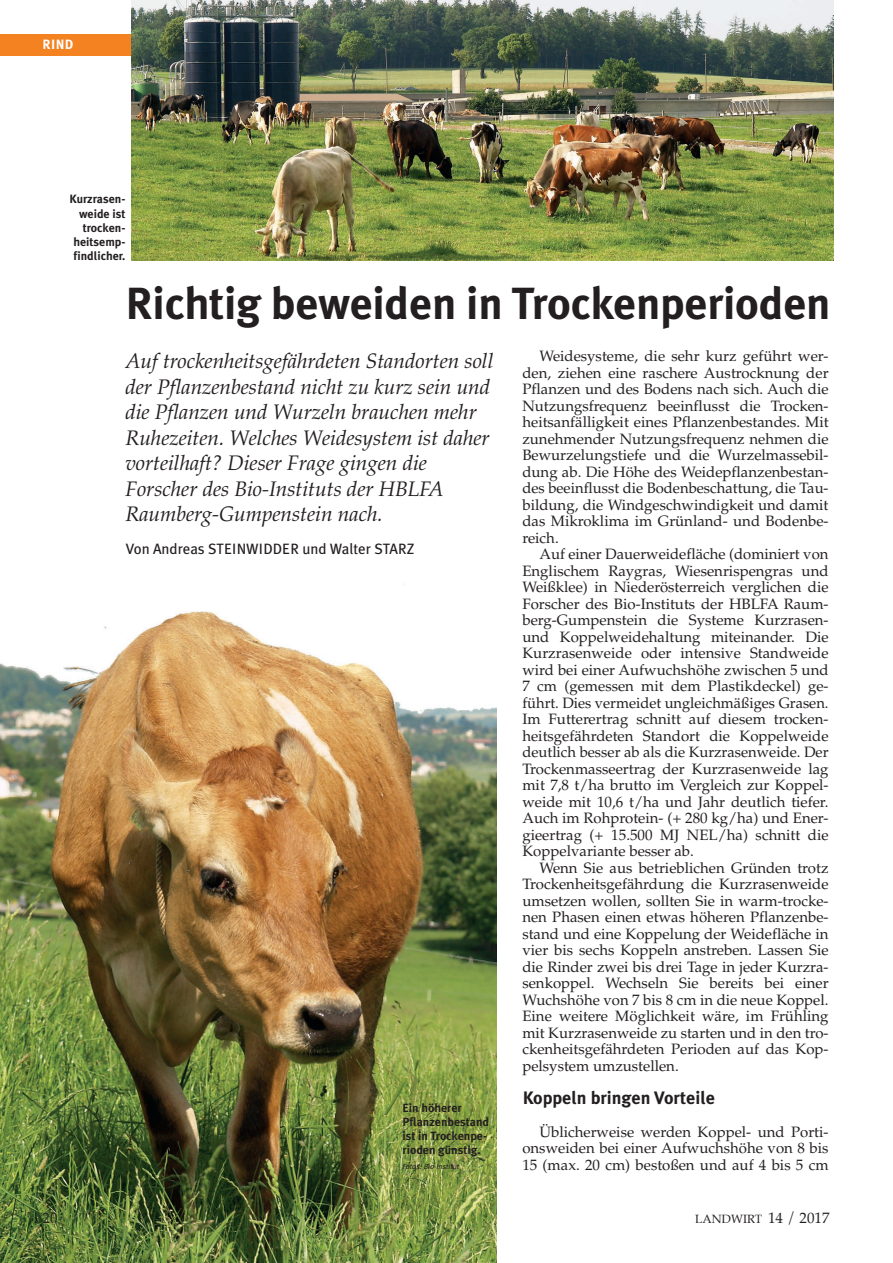
<style>
.page{position:relative;width:893px;height:1263px;background:#fff}
.page>*{position:absolute;margin:0;border:0;box-sizing:border-box;transform-origin:0 0}
.t1{font:700 45px "Meta Plus";letter-spacing:-.005em;color:#231f20}
.t2{font:italic 21px/25.5px "Palatino LT Std";letter-spacing:-.005em;color:#231f20}
.t3{font:700 18px "Meta Plus";color:#231f20}
.t4{font:15px/16.5px "Palatino LT Std";color:#231f20;text-align:justify}
.t5{font:15px "Meta Plus";color:#231f20}
.t6{font:15px "Palatino";color:#231f20}
.t7{font:700 13.5px "Meta Plus";color:#fff}
.t8{font:700 12px/14.2px "Meta Plus";color:#231f20}
.t9{font:12px "Palatino";color:#231f20}
.t10{font:italic 7.5px "Meta Plus";color:#231f20}
.s1{font-size:15px}
</style>
<div class="page">
<div style="left:0;top:34px;width:191px;height:21px;background:#f58220"></div>
<img style="left:0;top:611px;width:496px;height:652px">
<img style="left:132px;top:0;width:701px;height:261px">
<p class="t7" style="left:43px;top:37px;width:33px">RIND</p>
<p class="t8" style="left:69px;top:192px;width:57px;text-align:right">Kurzrasen&shy;weide ist trocken&shy;heitsemp&shy;findlicher.</p>
<h1 class="t1" style="left:125px;top:277px;width:707px">Richtig beweiden in Trockenperioden</h1>
<p class="t2" style="left:125px;top:349px;width:370px">Auf trockenheitsgefährdeten Standorten soll der Pflanzenbestand nicht zu kurz sein und die Pflanzen und Wurzeln brauchen mehr Ruhezeiten. Welches Weidesystem ist daher vorteilhaft? Dieser Frage gingen die Forscher des Bio-Instituts der HBLFA Raumberg-Gumpenstein nach.</p>
<p class="t5" style="left:126px;top:540px;width:290px">Von Andreas STEINWIDDER und Walter STARZ</p>
<p class="t4" style="left:522px;top:348px;width:308px;text-indent:17px">Weidesysteme, die sehr kurz geführt wer&shy;den, ziehen eine raschere Austrocknung der Pflanzen und des Bodens nach sich. Auch die Nutzungsfrequenz beeinflusst die Trocken&shy;heitsanfälligkeit eines Pflanzenbestandes. Mit zunehmender Nutzungsfrequenz nehmen die Bewurzelungstiefe und die Wurzelmassebil&shy;dung ab. Die Höhe des Weidepflanzenbestan&shy;des beeinflusst die Bodenbeschattung, die Tau&shy;bildung, die Windgeschwindigkeit und damit das Mikroklima im Grünland- und Bodenbe&shy;reich.</p>
<p class="t4" style="left:522px;top:546px;width:308px;text-indent:17px">Auf einer Dauerweidefläche (dominiert von Englischem Raygras, Wiesenrispengras und Weißklee) in Niederösterreich verglichen die Forscher des Bio-Instituts der HBLFA Raum&shy;berg-Gumpenstein die Systeme Kurzrasen&shy;und Koppelweidehaltung miteinander. Die Kurzrasenweide oder intensive Standweide wird bei einer Aufwuchshöhe zwischen 5 und 7 cm (gemessen mit dem Plastikdeckel) ge&shy;führt. Dies vermeidet ungleichmäßiges Grasen.<br>Im Futterertrag schnitt auf diesem trocken&shy;heitsgefährdeten Standort die Koppelweide deutlich besser ab als die Kurzrasenweide. Der Trockenmasseertrag der Kurzrasenweide lag mit 7,8 t/ha brutto im Vergleich zur Koppel&shy;weide mit 10,6 t/ha und Jahr deutlich tiefer.<br>Auch im Rohprotein- (+ 280 kg/ha) und Ener&shy;gieertrag (+ 15.500 MJ NEL/ha) schnitt die Koppelvariante besser ab.</p>
<p class="t4" style="left:522px;top:860px;width:308px;text-indent:17px">Wenn Sie aus betrieblichen Gründen trotz Trockenheitsgefährdung die Kurzrasenweide umsetzen wollen, sollten Sie in warm-trocke&shy;nen Phasen einen etwas höheren Pflanzenbe&shy;stand und eine Koppelung der Weidefläche in vier bis sechs Koppeln anstreben. Lassen Sie die Rinder zwei bis drei Tage in jeder Kurzra&shy;senkoppel. Wechseln Sie bereits bei einer Wuchshöhe von 7 bis 8 cm in die neue Koppel.<br>Eine weitere Möglichkeit wäre, im Frühling mit Kurzrasenweide zu starten und in den tro&shy;ckenheitsgefährdeten Perioden auf das Kop&shy;pelsystem umzustellen.</p>
<p class="t3" style="left:523px;top:1087px;width:194px">Koppeln bringen Vorteile</p>
<p class="t4" style="left:522px;top:1124px;width:308px;text-indent:17px">Üblicherweise werden Koppel- und Porti&shy;onsweiden bei einer Aufwuchshöhe von 8 bis 15 (max. 20 cm) bestoßen und auf 4 bis 5 cm</p>
<p class="t8" style="left:402px;top:1100px;width:88px">Ein höherer<br>Pflanzenbestand ist in Trockenpe&shy;rioden günstig.</p>
<p class="t10" style="left:402px;top:1161px;width:58px">Fotos: Bio-Institut</p>
<p class="t6" style="left:43px;top:1205px;width:16px">20</p>
<p class="t9" style="left:695px;top:1209px;width:136px">LANDWIRT <span class="s1">14 / 2017</span></p>
</div>
